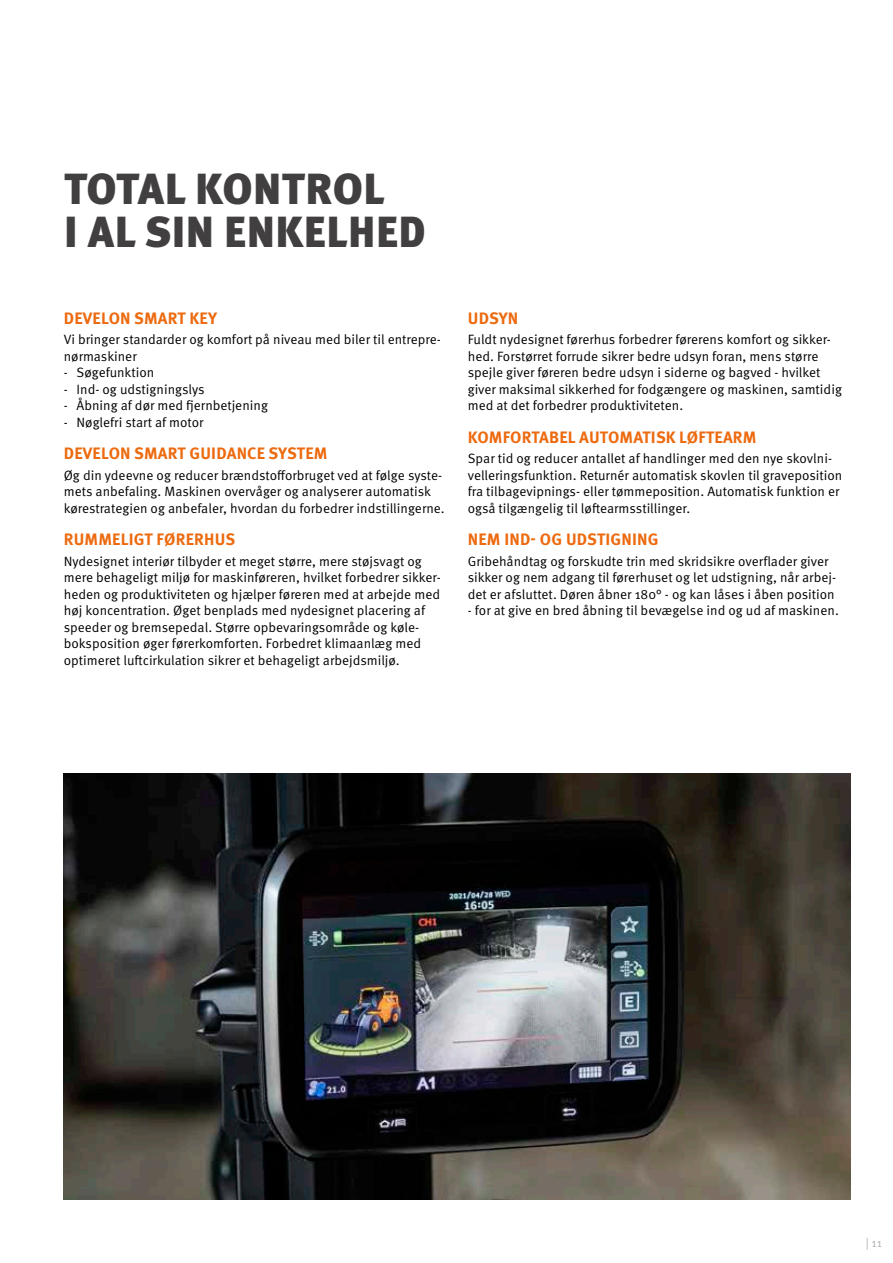
<style>
.page{position:relative;width:893px;height:1263px;background:#fff}
.page>*{position:absolute;margin:0;border:0;box-sizing:border-box;transform-origin:0 0}
.t1{font:900 43.5px/43.5px "Meta Pro";letter-spacing:.01em;color:#423f41}
.t2{font:700 16.5px "Meta Pro";letter-spacing:.01em;color:#ed6a0f}
.t3{font:13.5px/16.5px "Meta Pro Norm";color:#000}
.t4{font:12px "Meta Pro Norm";color:#b2b2b2}
</style>
<div class="page">
<img style="left:64px;top:774px;width:786px;height:425px">
<h1 class="t1" style="left:64px;top:165px;width:363px">TOTAL KONTROL<br>I AL SIN ENKELHED</h1>
<p class="t2" style="left:64px;top:305px;width:155px">DEVELON SMART KEY</p>
<p class="t3" style="left:64px;top:331px;width:379px">Vi bringer standarder og komfort på niveau med biler til entrepre&shy;nørmaskiner</p>
<p class="t3" style="left:64px;top:364px;width:92px">- Søgefunktion</p>
<p class="t3" style="left:64px;top:380px;width:142px">- Ind- og udstigningslys</p>
<p class="t3" style="left:64px;top:397px;width:206px">- Åbning af dør med fjernbetjening</p>
<p class="t3" style="left:64px;top:413px;width:141px">- Nøglefri start af motor</p>
<p class="t2" style="left:64px;top:440px;width:265px">DEVELON SMART GUIDANCE SYSTEM</p>
<p class="t3" style="left:64px;top:466px;width:382px">Øg din ydeevne og reducer brændstofforbruget ved at følge syste&shy;mets anbefaling. Maskinen overvåger og analyserer automatisk kørestrategien og anbefaler, hvordan du forbedrer indstillingerne.</p>
<p class="t2" style="left:64px;top:526px;width:173px">RUMMELIGT FØRERHUS</p>
<p class="t3" style="left:64px;top:552px;width:379px">Nydesignet interiør tilbyder et meget større, mere støjsvagt og mere behageligt miljø for maskinføreren, hvilket forbedrer sikker&shy;heden og produktiviteten og hjælper føreren med at arbejde med høj koncentration. Øget benplads med nydesignet placering af speeder og bremsepedal. Større opbevaringsområde og køle&shy;boksposition øger førerkomforten. Forbedret klimaanlæg med optimeret luftcirkulation sikrer et behageligt arbejdsmiljø.</p>
<p class="t2" style="left:468px;top:305px;width:52px">UDSYN</p>
<p class="t3" style="left:468px;top:331px;width:376px">Fuldt nydesignet førerhus forbedrer førerens komfort og sikker&shy;hed. Forstørret forrude sikrer bedre udsyn foran, mens større spejle giver føreren bedre udsyn i siderne og bagved - hvilket giver maksimal sikkerhed for fodgængere og maskinen, samtidig med at det forbedrer produktiviteten.</p>
<p class="t2" style="left:468px;top:424px;width:290px">KOMFORTABEL AUTOMATISK LØFTEARM</p>
<p class="t3" style="left:468px;top:450px;width:376px">Spar tid og reducer antallet af handlinger med den nye skovlni&shy;velleringsfunktion. Returnér automatisk skovlen til graveposition fra tilbagevipnings- eller tømmeposition. Automatisk funktion er også tilgængelig til løftearmsstillinger.</p>
<p class="t2" style="left:468px;top:526px;width:192px">NEM IND- OG UDSTIGNING</p>
<p class="t3" style="left:468px;top:552px;width:370px">Gribehåndtag og forskudte trin med skridsikre overflader giver sikker og nem adgang til førerhuset og let udstigning, når arbej&shy;det er afsluttet. Døren åbner 180° - og kan låses i åben position</p>
<p class="t3" style="left:468px;top:602px;width:373px">- for at give en bred åbning til bevægelse ind og ud af maskinen.</p>
<p class="t4" style="left:866px;top:1233px;width:18px">| 11</p>
</div>
